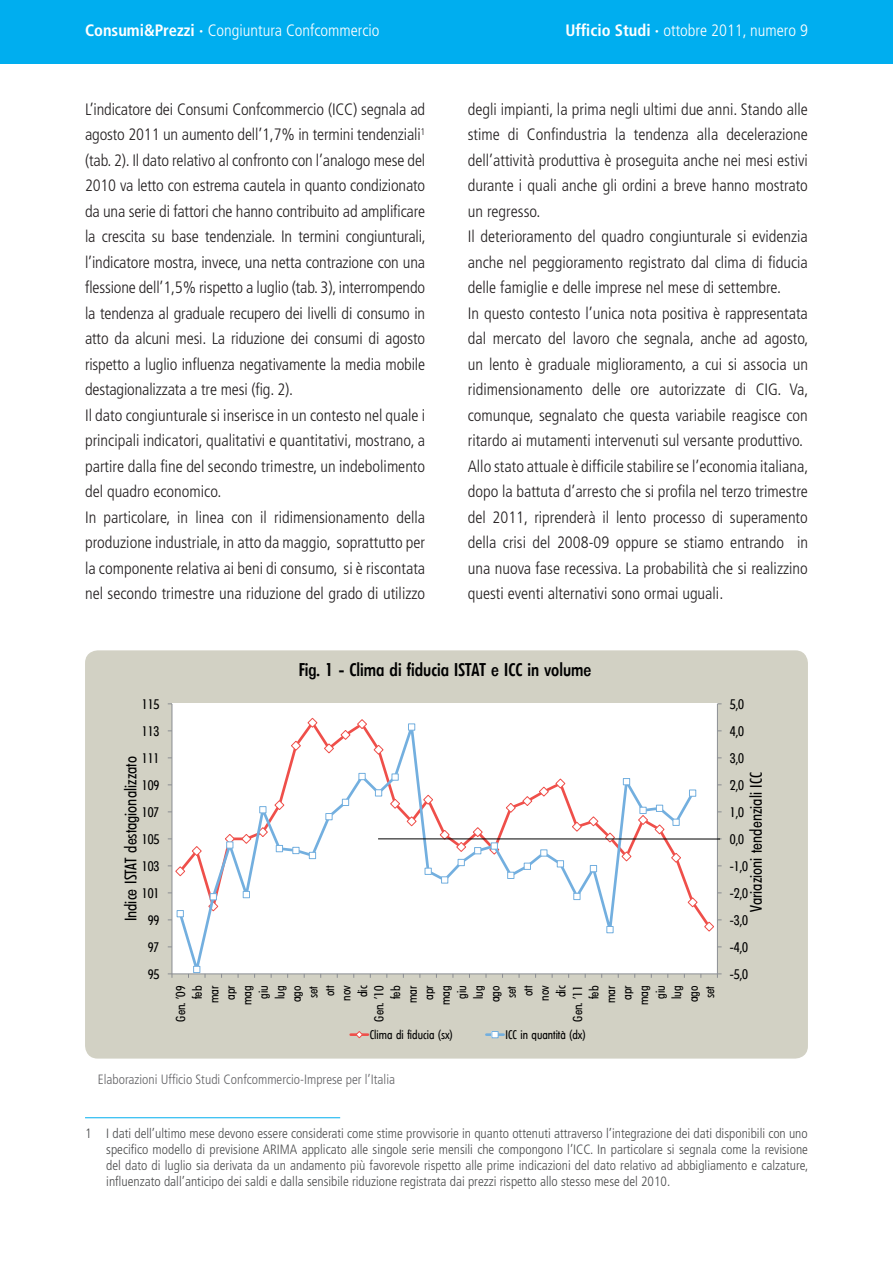
<style>
.page{position:relative;width:893px;height:1263px;background:#fff}
.page>*{position:absolute;margin:0;border:0;box-sizing:border-box;transform-origin:0 0}
.t1{font:500 condensed 18px "Limerick";color:#000}
.t2{font:300 condensed 16.5px/25.5px "Frutiger";color:#231f20}
.t3{font:300 condensed 16.5px "Frutiger";color:#fff}
.t4{font:condensed 16.2px "Limerick";color:#000}
.t5{font:300 condensed 13.5px/16.2px "Frutiger";color:#4b4c4d;text-align:justify}
.t6{font:condensed 13.5px "Limerick";color:#000}
.t7{font:300 condensed 13.5px "Frutiger";color:#636366}
.t8{font:condensed 12.6px/16.5px "Limerick";color:#000;text-align:right}
.t9{font:condensed 12.15px "Limerick";color:#000}
.s1{font-weight:700}
</style>
<div class="page">
<div style="left:0;top:0;width:893px;height:64px;background:#00aeef"></div>
<div style="left:85px;top:650px;width:723px;height:408px;background:#d2d1c4;border-radius:13px"></div>
<div style="left:172px;top:704px;width:545px;height:270px;background:#fff"></div>
<hr style="left:717px;top:704px;width:1px;height:270px;background:#8a8d92">
<hr style="left:172px;top:704px;width:1px;height:270px;background:#8a8d92">
<hr style="left:172px;top:974px;width:545px;height:1px;background:#8a8d92">
<svg style="left:176px;top:723px;width:520px;height:250px"></svg>
<hr style="left:351px;top:1033px;width:17px;height:3px;background:#ef4f4a">
<svg style="left:355px;top:1031px;width:8px;height:8px"></svg>
<hr style="left:486px;top:1033px;width:18px;height:3px;background:#73afdf">
<div style="left:492px;top:1031px;width:6px;height:7px;background:#fff"></div>
<div style="left:491px;top:1031px;width:7px;height:7px;border:1px solid #73afdf"></div>
<hr style="left:378px;top:838px;width:342px;height:1px;background:#000">
<hr style="left:85px;top:1117px;width:255px;height:1px;background:#00aeef">
<p class="t3" style="left:85px;top:21px;width:296px"><span class="s1">Consumi&amp;Prezzi ·</span> Congiuntura Confcommercio</p>
<p class="t3" style="left:565px;top:21px;width:244px"><span class="s1">Ufficio Studi ·</span> ottobre 2011, numero 9</p>
<p class="t2" style="left:85px;top:97px;width:342px">L’indicatore dei Consumi Confcommercio (ICC) segnala ad agosto 2011 un aumento dell’1,7% in termini tendenziali<sup>1 </sup>(tab. 2). Il dato relativo al confronto con l’analogo mese del 2010 va letto con estrema cautela in quanto condizionato da una serie di fattori che hanno contribuito ad amplificare la crescita su base tendenziale. In termini congiunturali, l’indicatore mostra, invece, una netta contrazione con una flessione dell’1,5% rispetto a luglio (tab. 3), interrompendo la tendenza al graduale recupero dei livelli di consumo in atto da alcuni mesi. La riduzione dei consumi di agosto rispetto a luglio influenza negativamente la media mobile destagionalizzata a tre mesi (fig. 2).<br>Il dato congiunturale si inserisce in un contesto nel quale i principali indicatori, qualitativi e quantitativi, mostrano, a partire dalla fine del secondo trimestre, un indebolimento del quadro economico.<br>In particolare, in linea con il ridimensionamento della produzione industriale, in atto da maggio, soprattutto per la componente relativa ai beni di consumo, si è riscontata nel secondo trimestre una riduzione del grado di utilizzo</p>
<p class="t2" style="left:468px;top:96px;width:342px">degli impianti, la prima negli ultimi due anni. Stando alle stime di Confindustria la tendenza alla decelerazione dell’attività produttiva è proseguita anche nei mesi estivi durante i quali anche gli ordini a breve hanno mostrato un regresso.<br>Il deterioramento del quadro congiunturale si evidenzia anche nel peggioramento registrato dal clima di fiducia delle famiglie e delle imprese nel mese di settembre.<br>In questo contesto l’unica nota positiva è rappresentata dal mercato del lavoro che segnala, anche ad agosto, un lento è graduale miglioramento, a cui si associa un ridimensionamento delle ore autorizzate di CIG. Va, comunque, segnalato che questa variabile reagisce con ritardo ai mutamenti intervenuti sul versante produttivo.<br>Allo stato attuale è difficile stabilire se l’economia italiana, dopo la battuta d’arresto che si profila nel terzo trimestre del 2011, riprenderà il lento processo di superamento della crisi del 2008-09 oppure se stiamo entrando in una nuova fase recessiva. La probabilità che si realizzino questi eventi alternativi sono ormai uguali.</p>
<p class="t1" style="left:299px;top:660px;width:294px">Fig. 1 - Clima di fiducia ISTAT e ICC in volume</p>
<p class="t6" style="left:142px;top:697px;width:19px">115</p>
<p class="t6" style="left:730px;top:697px;width:16px">5,0</p>
<p class="t6" style="left:142px;top:724px;width:19px">113</p>
<p class="t6" style="left:730px;top:724px;width:16px">4,0</p>
<p class="t6" style="left:142px;top:751px;width:19px">111</p>
<p class="t4" style="left:121px;top:921px;width:166px;rotate:-90deg">Indice ISTAT destagionalizzato</p>
<p class="t6" style="left:142px;top:778px;width:19px">109</p>
<p class="t6" style="left:142px;top:805px;width:19px">107</p>
<p class="t6" style="left:142px;top:832px;width:19px">105</p>
<p class="t6" style="left:142px;top:859px;width:19px">103</p>
<p class="t6" style="left:142px;top:886px;width:19px">101</p>
<p class="t6" style="left:148px;top:913px;width:13px">99</p>
<p class="t6" style="left:730px;top:751px;width:16px">3,0</p>
<p class="t4" style="left:747px;top:912px;width:141px;rotate:-90deg">Variazioni tendenziali ICC</p>
<p class="t6" style="left:730px;top:778px;width:16px">2,0</p>
<p class="t6" style="left:730px;top:805px;width:16px">1,0</p>
<p class="t6" style="left:730px;top:832px;width:16px">0,0</p>
<p class="t6" style="left:730px;top:859px;width:20px">-1,0</p>
<p class="t6" style="left:730px;top:886px;width:20px">-2,0</p>
<p class="t6" style="left:730px;top:913px;width:20px">-3,0</p>
<p class="t6" style="left:148px;top:940px;width:13px">97</p>
<p class="t6" style="left:730px;top:940px;width:20px">-4,0</p>
<p class="t6" style="left:148px;top:967px;width:13px">95</p>
<p class="t6" style="left:730px;top:967px;width:20px">-5,0</p>
<p class="t8" style="left:173px;top:1021px;width:38px;rotate:-90deg">Gen. '09 feb<br>mar<br>apr mag giu<br>lug<br>ago<br>set<br>ott<br>nov<br>dic<br>Gen. '10 feb<br>mar<br>apr mag giu<br>lug<br>ago<br>set<br>ott<br>nov<br>dic<br>Gen. '11 feb<br>mar<br>apr mag giu<br>lug<br>ago<br>set</p>
<p class="t9" style="left:370px;top:1028px;width:84px">Clima di fiducia (sx)</p>
<p class="t9" style="left:505px;top:1028px;width:82px">ICC in quantità (dx)</p>
<p class="t7" style="left:98px;top:1071px;width:299px">Elaborazioni Ufficio Studi Confcommercio-Imprese per l’Italia</p>
<p class="t5" style="left:106px;top:1125px;width:704px;text-indent:-21px">1 I dati dell’ultimo mese devono essere considerati come stime provvisorie in quanto ottenuti attraverso l’integrazione dei dati disponibili con uno specifico modello di previsione ARIMA applicato alle singole serie mensili che compongono l’ICC. In particolare si segnala come la revisione del dato di luglio sia derivata da un andamento più favorevole rispetto alle prime indicazioni del dato relativo ad abbigliamento e calzature, influenzato dall’anticipo dei saldi e dalla sensibile riduzione registrata dai prezzi rispetto allo stesso mese del 2010.</p>
</div>
